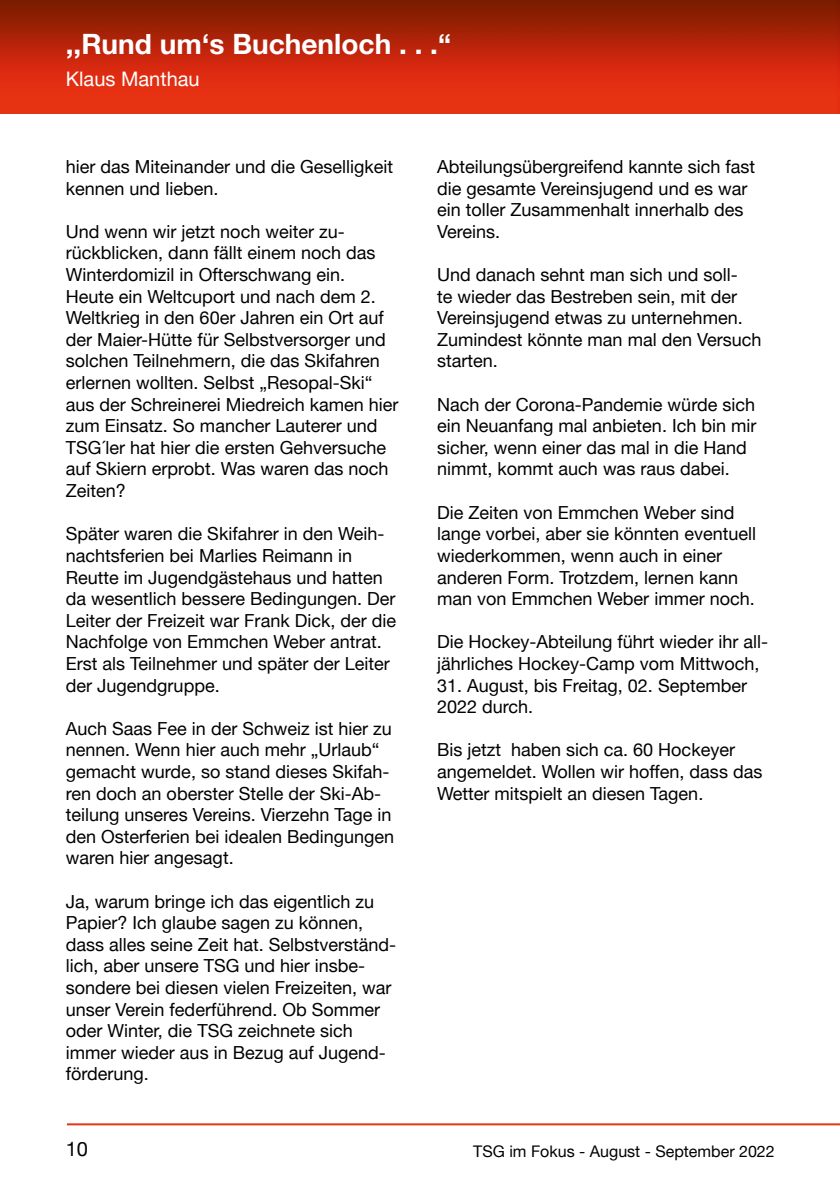
<style>
.page{position:relative;width:840px;height:1191px;background:#fff}
.page>*{position:absolute;margin:0;border:0;box-sizing:border-box;transform-origin:0 0}
.t1{font:700 28px "Helvetica Neue";color:#fff}
.t2{font:20px "Helvetica Neue";color:#fff}
.t3{font:20px "Helvetica Neue";color:#000}
.t4{font:18px/21.6px "Helvetica Neue";color:#000}
.t5{font:16px "Helvetica Neue";color:#000}
</style>
<div class="page">
<img style="left:0;top:0;width:839px;height:113px">
<hr style="left:67px;top:1123px;width:772px;height:2px;background:#e63312">
<h1 class="t1" style="left:66px;top:27px;width:386px">,,Rund um‘s Buchenloch . . .“</h1>
<p class="t2" style="left:66px;top:67px;width:135px">Klaus Manthau</p>
<p class="t4" style="left:66px;top:155px;width:329px">hier das Miteinander und die Geselligkeit kennen und lieben.</p>
<p class="t4" style="left:66px;top:220px;width:334px">Und wenn wir jetzt noch weiter zu&shy;rückblicken, dann fällt einem noch das Winterdomizil in Ofterschwang ein.<br>Heute ein Weltcuport und nach dem 2.<br>Weltkrieg in den 60er Jahren ein Ort auf der Maier-Hütte für Selbstversorger und solchen Teilnehmern, die das Skifahren erlernen wollten. Selbst „Resopal-Ski“ aus der Schreinerei Miedreich kamen hier zum Einsatz. So mancher Lauterer und TSG´ler hat hier die ersten Gehversuche auf Skiern erprobt. Was waren das noch Zeiten?</p>
<p class="t4" style="left:66px;top:523px;width:331px">Später waren die Skifahrer in den Weih&shy;nachtsferien bei Marlies Reimann in Reutte im Jugendgästehaus und hatten da wesentlich bessere Bedingungen. Der Leiter der Freizeit war Frank Dick, der die Nachfolge von Emmchen Weber antrat.<br>Erst als Teilnehmer und später der Leiter der Jugendgruppe.</p>
<p class="t4" style="left:66px;top:717px;width:330px">Auch Saas Fee in der Schweiz ist hier zu nennen. Wenn hier auch mehr „Urlaub“ gemacht wurde, so stand dieses Skifah&shy;ren doch an oberster Stelle der Ski-Ab&shy;teilung unseres Vereins. Vierzehn Tage in den Osterferien bei idealen Bedingungen waren hier angesagt.</p>
<p class="t4" style="left:66px;top:890px;width:332px">Ja, warum bringe ich das eigentlich zu Papier? Ich glaube sagen zu können, dass alles seine Zeit hat. Selbstverständ&shy;lich, aber unsere TSG und hier insbe&shy;sondere bei diesen vielen Freizeiten, war unser Verein federführend. Ob Sommer oder Winter, die TSG zeichnete sich immer wieder aus in Bezug auf Jugend&shy;förderung.</p>
<p class="t4" style="left:437px;top:155px;width:319px">Abteilungsübergreifend kannte sich fast die gesamte Vereinsjugend und es war ein toller Zusammenhalt innerhalb des<br>Vereins.</p>
<p class="t4" style="left:437px;top:263px;width:326px">Und danach sehnt man sich und soll-<br>te wieder das Bestreben sein, mit der<br>Vereinsjugend etwas zu unternehmen.<br>Zumindest könnte man mal den Versuch starten.</p>
<p class="t4" style="left:437px;top:393px;width:321px">Nach der Corona-Pandemie würde sich ein Neuanfang mal anbieten. Ich bin mir sicher, wenn einer das mal in die Hand nimmt, kommt auch was raus dabei.</p>
<p class="t4" style="left:437px;top:501px;width:320px">Die Zeiten von Emmchen Weber sind lange vorbei, aber sie könnten eventuell wiederkommen, wenn auch in einer anderen Form. Trotzdem, lernen kann man von Emmchen Weber immer noch.</p>
<p class="t4" style="left:437px;top:631px;width:332px">Die Hockey-Abteilung führt wieder ihr all&shy;jährliches Hockey-Camp vom Mittwoch,</p>
<p class="t4" style="left:437px;top:674px;width:311px">31. August, bis Freitag, 02. September<br>2022 durch.</p>
<p class="t4" style="left:437px;top:739px;width:327px">Bis jetzt haben sich ca. 60 Hockeyer angemeldet. Wollen wir hoffen, dass das<br>Wetter mitspielt an diesen Tagen.</p>
<p class="t3" style="left:66px;top:1136px;width:24px">10</p>
<p class="t5" style="left:473px;top:1141px;width:303px">TSG im Fokus - August - September 2022</p>
</div>
